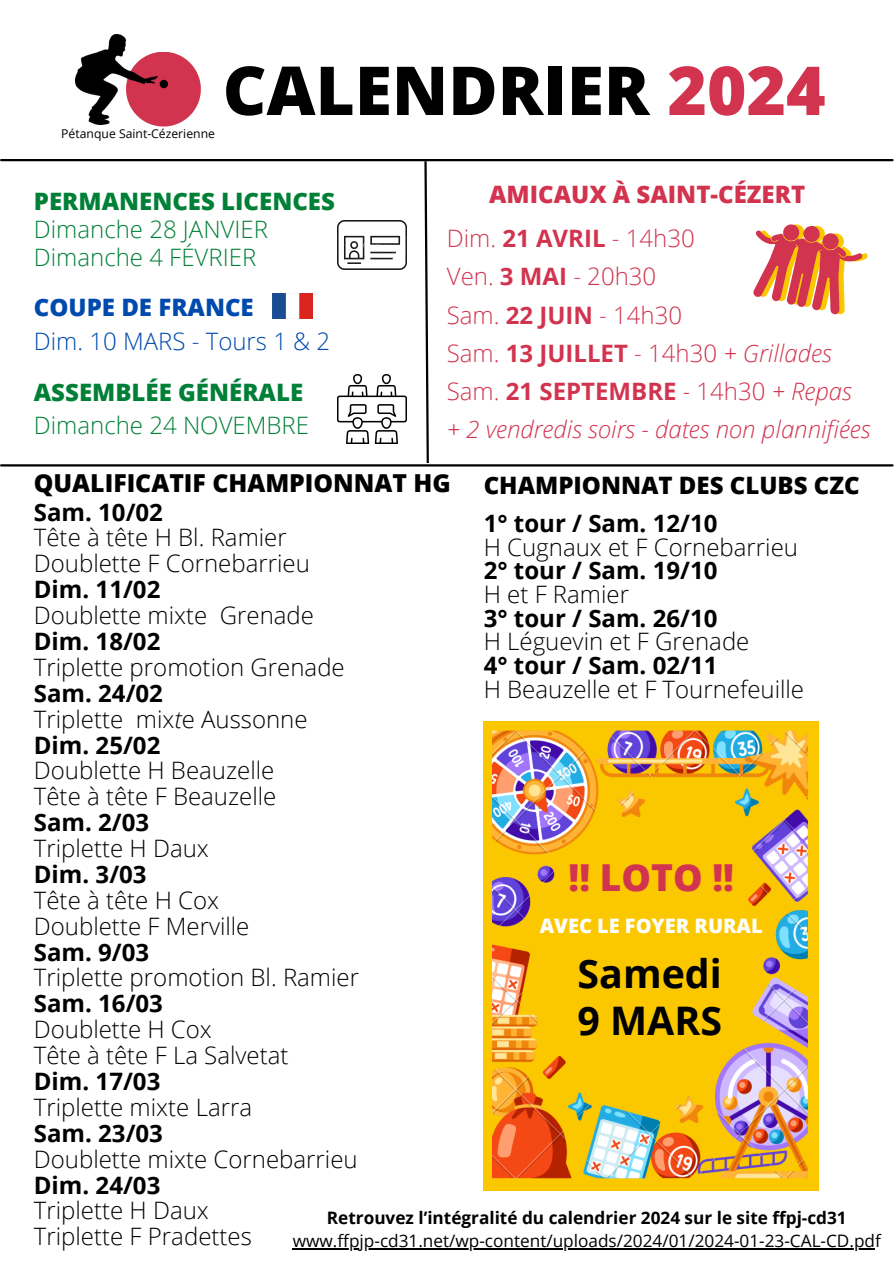
<style>
.page{position:relative;width:894px;height:1264px;background:#fff}
.page>*{position:absolute;margin:0;border:0;box-sizing:border-box;transform-origin:0 0}
.t1{font:800 67.5px "Open Sans";color:#000}
.t2{font:700 39.3px/46.7px "Open Sans";color:#000}
.t3{font:800 37.2px "Open Sans";color:#d2334e}
.t4{font:800 24.75px "Open Sans";color:#000}
.t5{font:300 24px/25.8px "Open Sans";color:#000}
.t6{font:italic 300 24px/38.2px "Open Sans";color:#d2334e}
.t7{font:300 24px/28.2px "Open Sans";color:#008037}
.t8{font:800 24px "Open Sans";color:#008037}
.t9{font:800 24px "Open Sans";color:#000}
.t10{font:800 24px "Open Sans";color:#d2334e}
.t11{font:300 24px "Open Sans";color:#004aad}
.t12{font:800 24px "Open Sans";color:#004aad}
.t13{font:800 19.95px "Open Sans";color:#fff}
.t14{font:17.25px "Open Sans";color:#000}
.t15{font:700 17.25px "Open Sans";color:#000}
.t16{font:12.15px "Open Sans";color:#000}
.s1{color:#d2334e}
.s2{font-style:normal}
.s3{font-weight:700;font-style:normal}
.s4{font-weight:700}
.s5{font-style:italic}
</style>
<div class="page">
<hr style="left:1px;top:464px;width:891px;height:2px;background:#000">
<hr style="left:1px;top:159px;width:891px;height:2px;background:#000">
<svg style="left:150px;top:52px;width:51px;height:74px"></svg>
<img style="left:75px;top:34px;width:93px;height:90px">
<svg style="left:753px;top:224px;width:115px;height:91px"></svg>
<svg style="left:423px;top:161px;width:7px;height:304px"></svg>
<img style="left:272px;top:294px;width:40px;height:24px">
<img style="left:337px;top:221px;width:69px;height:48px">
<img style="left:337px;top:375px;width:69px;height:68px">
<div style="left:483px;top:721px;width:335px;height:469px;background:#fbc800"></div>
<img style="left:492px;top:731px;width:315px;height:446px">
<hr style="left:293px;top:1248px;width:581px;height:1px;background:#000">
<p class="t16" style="left:61px;top:125px;width:155px">Pétanque Saint-Cézerienne</p>
<h1 class="t1" style="left:223px;top:43px;width:604px">CALENDRIER <span class="s1">2024</span></h1>
<h5 class="t8" style="left:34px;top:185px;width:302px">PERMANENCES LICENCES</h5>
<p class="t7" style="left:34px;top:215px;width:236px">Dimanche 28 JANVIER<br>Dimanche 4 FÉVRIER</p>
<h5 class="t12" style="left:34px;top:291px;width:221px">COUPE DE FRANCE</h5>
<h3 class="t11" style="left:34px;top:325px;width:298px">Dim. 10 MARS - Tours 1 &amp; 2</h3>
<p class="t8" style="left:34px;top:375px;width:271px">ASSEMBLÉE GÉNÉRALE</p>
<p class="t7" style="left:34px;top:410px;width:276px">Dimanche 24 NOVEMBRE</p>
<p class="t10" style="left:489px;top:177px;width:317px">AMICAUX À SAINT-CÉZERT</p>
<h3 class="t6" style="left:446px;top:218px;width:425px"><span class="s2">Dim.</span> <span class="s3">21 AVRIL</span> <span class="s2">- 14h30<br>Ven.</span> <span class="s3">3 MAI</span> <span class="s2">- 20h30<br>Sam.</span> <span class="s3">22 JUIN</span> <span class="s2">- 14h30<br>Sam.</span> <span class="s3">13 JUILLET</span> <span class="s2">- 14h30</span> + Grillades<br><span class="s2">Sam.</span> <span class="s3">21 SEPTEMBRE</span> - <span class="s2">14h30</span> + Repas + 2 vendredis soirs - dates non plannifiées</h3>
<h3 class="t4" style="left:34px;top:465px;width:418px">QUALIFICATIF CHAMPIONNAT HG</h3>
<h5 class="t9" style="left:483px;top:468px;width:377px">CHAMPIONNAT DES CLUBS CZC</h5>
<p class="t5" style="left:483px;top:511px;width:322px;line-height:23.7px"><span class="s4">1° tour / Sam. 12/10<br></span>H Cugnaux et F Cornebarrieu<br><span class="s4">2° tour / Sam. 19/10<br></span>H et F Ramier<br><span class="s4">3° tour / Sam. 26/10<br></span>H Léguevin et F Grenade<br><span class="s4">4° tour / Sam. 02/11<br></span>H Beauzelle et F Tournefeuille</p>
<h5 class="t5" style="left:34px;top:498px;width:326px"><span class="s4">Sam. 10/02<br></span>Tête à tête H Bl. Ramier<br>Doublette F Cornebarrieu<br><span class="s4">Dim. 11/02<br></span>Doublette mixte Grenade<br><span class="s4">Dim. 18/02<br></span>Triplette promotion Grenade<br><span class="s4">Sam. 24/02<br></span>Triplette mix<span class="s5">t</span>e Aussonne<br><span class="s4">Dim. 25/02<br></span>Doublette H Beauzelle<br>Tête à tête F Beauzelle<br><span class="s4">Sam. 2/03<br></span>Triplette H Daux<br><span class="s4">Dim. 3/03<br></span>Tête à tête H Cox<br>Doublette F Merville<br><span class="s4">Sam. 9/03<br></span>Triplette promotion Bl. Ramier<br><span class="s4">Sam. 16/03<br></span>Doublette H Cox<br>Tête à tête F La Salvetat<br><span class="s4">Dim. 17/03<br></span>Triplette mixte Larra<br><span class="s4">Sam. 23/03<br></span>Doublette mixte Cornebarrieu<br><span class="s4">Dim. 24/03<br></span>Triplette H Daux<br>Triplette F Pradettes</h5>
<h3 class="t3" style="left:568px;top:851px;width:167px">!! LOTO !!</h3>
<h3 class="t13" style="left:539px;top:911px;width:224px">AVEC LE FOYER RURAL</h3>
<h5 class="t2" style="left:577px;top:949px;width:146px">Samedi<br>9 MARS</h5>
<h6 class="t15" style="left:327px;top:1205px;width:521px">Retrouvez l’intégralité du calendrier 2024 sur le site ffpj-cd31</h6>
<h2 class="t14" style="left:293px;top:1228px;width:589px">www.ffpjp-cd31.net/wp-content/uploads/2024/01/2024-01-23-CAL-CD.pdf</h2>
</div>
